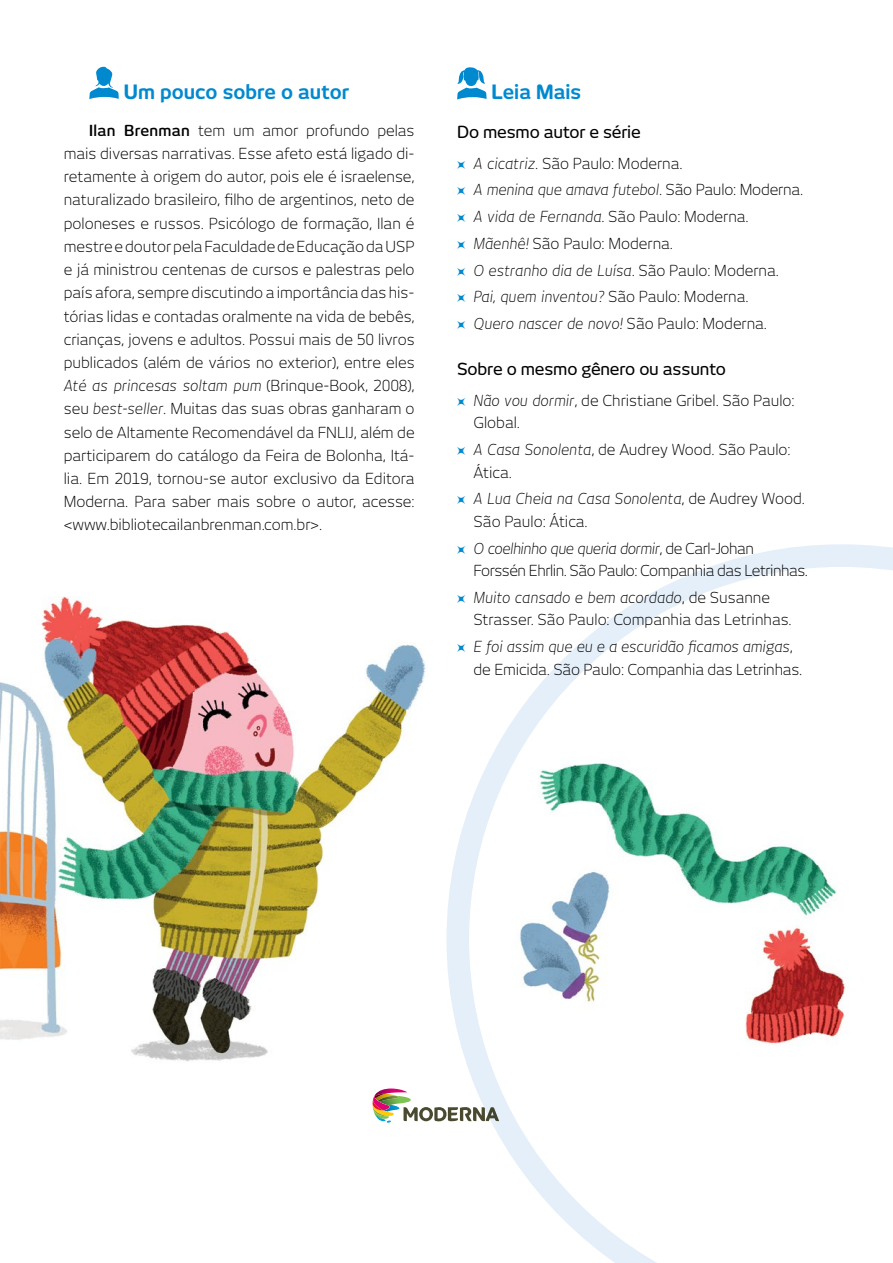
<style>
.page{position:relative;width:893px;height:1263px;background:#fff}
.page>*{position:absolute;margin:0;border:0;box-sizing:border-box;transform-origin:0 0}
.t1{font:700 19.5px "New June";color:#0089cf}
.t2{font:500 16.5px "New June";letter-spacing:-.01em;color:#000}
.t3{font:300 15px/23.2px "New June";color:#000}
.t4{font:300 15px/22.5px "New June";letter-spacing:-.03em;color:#000}
.s1{font-weight:600}
.s2{font-style:italic}
.s3{font-family:"Geometric Astroid 01";font-weight:400;font-size:8.25px;color:#0089cf}
</style>
<div class="page">
<img style="left:0;top:596px;width:426px;height:465px">
<svg style="left:446px;top:544px;width:447px;height:719px"></svg>
<svg style="left:89px;top:67px;width:30px;height:32px"></svg>
<svg style="left:457px;top:67px;width:30px;height:32px"></svg>
<svg style="left:373px;top:1088px;width:126px;height:35px"></svg>
<h1 class="t1" style="left:124px;top:81px;width:227px">Um pouco sobre o autor</h1>
<p class="t3" style="left:64px;top:119px;width:352px;text-align:justify;text-indent:26px"><span class="s1">Ilan Brenman</span> tem um amor profundo pelas mais diversas narrativas. Esse afeto está ligado di&shy;retamente à origem do autor, pois ele é israelense, naturalizado brasileiro, filho de argentinos, neto de poloneses e russos. Psicólogo de formação, Ilan é mestre e doutor pela Faculdade de Educação da USP e já ministrou centenas de cursos e palestras pelo país afora, sempre discutindo a importância das his&shy;tórias lidas e contadas oralmente na vida de bebês, crianças, jovens e adultos. Possui mais de 50 livros publicados (além de vários no exterior), entre eles <span class="s2">Até as princesas soltam pum</span> (Brinque-Book, 2008), seu <span class="s2">best-seller</span>. Muitas das suas obras ganharam o selo de Altamente Recomendável da FNLIJ, além de participarem do catálogo da Feira de Bolonha, Itá&shy;lia. Em 2019, tornou-se autor exclusivo da Editora Moderna. Para saber mais sobre o autor, acesse: &lt;www.bibliotecailanbrenman.com.br&gt;.</p>
<h1 class="t1" style="left:492px;top:81px;width:91px">Leia Mais</h1>
<p class="t2" style="left:457px;top:122px;width:185px">Do mesmo autor e série</p>
<p class="t3" style="left:457px;top:149px;width:347px;line-height:26.7px"><span class="s3">C</span> <span class="s2">A cicatriz</span>. São Paulo: Moderna.<br><span class="s3">C</span> <span class="s2">A menina que amava futebol</span>. São Paulo: Moderna.<br><span class="s3">C</span> <span class="s2">A vida de Fernanda</span>. São Paulo: Moderna.<br><span class="s3">C</span> <span class="s2">Mãenhê!</span> São Paulo: Moderna.<br><span class="s3">C</span> <span class="s2">O estranho dia de Luísa</span>. São Paulo: Moderna.<br><span class="s3">C</span> <span class="s2">Pai, quem inventou?</span> São Paulo: Moderna.<br><span class="s3">C</span> <span class="s2">Quero nascer de novo!</span> São Paulo: Moderna.</p>
<p class="t2" style="left:457px;top:359px;width:270px">Sobre o mesmo gênero ou assunto</p>
<p class="t3" style="left:474px;top:389px;width:322px;line-height:22.5px;text-indent:-16px"><span class="s3">C</span> <span class="s2">Não vou dormir</span>, de Christiane Gribel. São Paulo:<br>Global.</p>
<p class="t3" style="left:474px;top:438px;width:318px;line-height:22.5px;text-indent:-16px"><span class="s3">C</span> <span class="s2">A Casa Sonolenta</span>, de Audrey Wood. São Paulo:<br>Ática.</p>
<p class="t3" style="left:474px;top:487px;width:333px;line-height:22.5px;text-indent:-16px"><span class="s3">C</span> <span class="s2">A Lua Cheia na Casa Sonolenta</span>, de Audrey Wood.<br>São Paulo: Ática.</p>
<p class="t4" style="left:474px;top:537px;width:336px;text-indent:-16px"><span class="s3">C</span> <span class="s2">O coelhinho que queria dormir</span>, de Carl-Johan<br>Forssén Ehrlin. São Paulo: Companhia das Letrinhas.</p>
<p class="t3" style="left:474px;top:586px;width:320px;line-height:22.5px;text-indent:-16px"><span class="s3">C</span> <span class="s2">Muito cansado e bem acordado</span>, de Susanne<br>Strasser. São Paulo: Companhia das Letrinhas.</p>
<p class="t3" style="left:474px;top:635px;width:330px;line-height:22.5px;text-indent:-16px"><span class="s3">C</span> <span class="s2">E foi assim que eu e a escuridão ficamos amigas</span>, de Emicida. São Paulo: Companhia das Letrinhas.</p>
</div>
